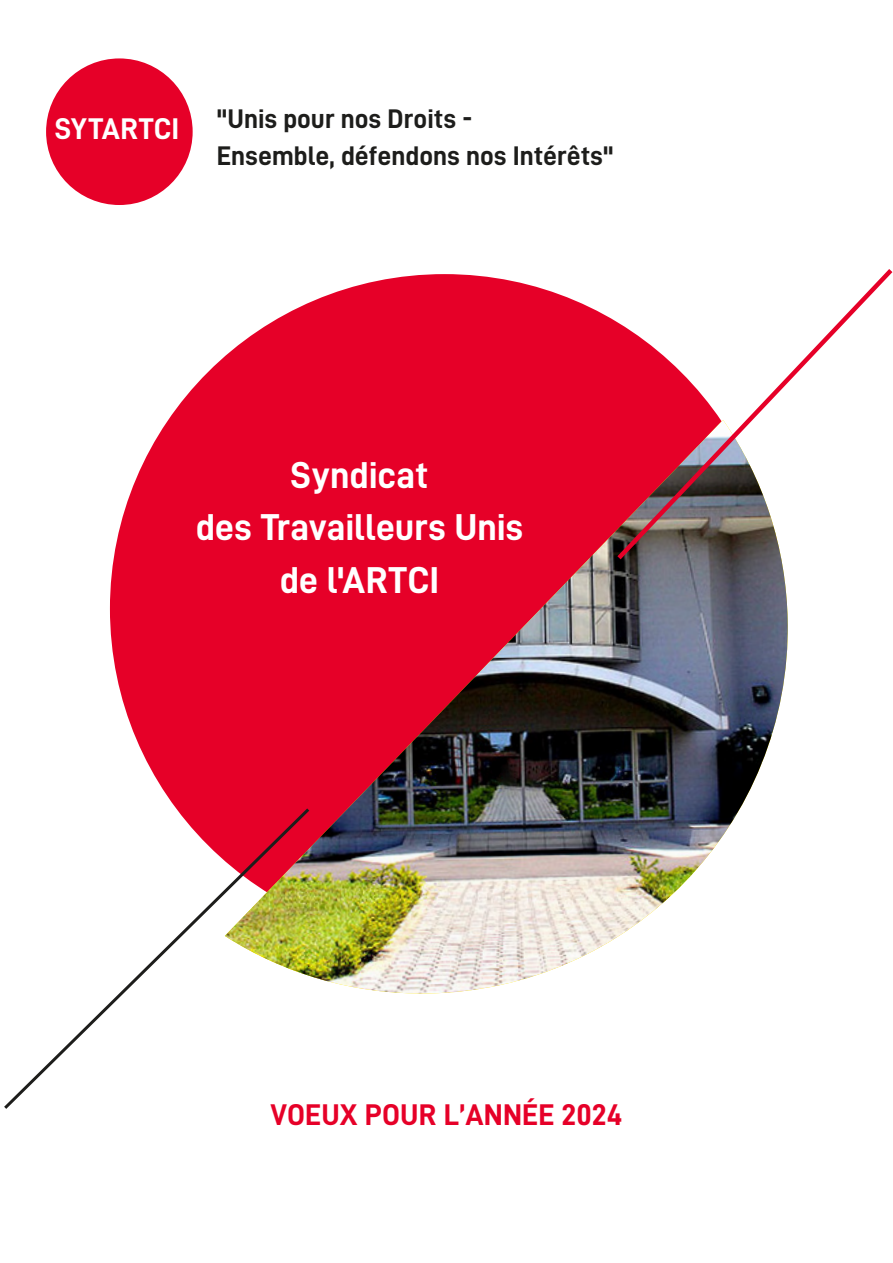
<style>
.page{position:relative;width:893px;height:1263px;background:#fff}
.page>*{position:absolute;margin:0;border:0;box-sizing:border-box;transform-origin:0 0}
.t1{font:37.5px/52.5px "D DIN Bold";color:#fff;text-align:center}
.t2{font:30px "D DIN Bold";letter-spacing:.005em;color:#e60028}
.t3{font:30px "D DIN Bold";letter-spacing:.005em;color:#fff}
.t4{font:27px/37.5px "D DIN Bold";color:#1d1d1b}
</style>
<div class="page">
<div style="left:110px;top:274px;width:669px;height:669px;background:#e60028;border-radius:50%"></div>
<img style="left:312px;top:534px;width:476px;height:460px">
<svg style="left:613px;top:269px;width:280px;height:295px"></svg>
<svg style="left:4px;top:805px;width:308px;height:304px"></svg>
<div style="left:46px;top:58px;width:147px;height:147px;background:#e60028;border-radius:50%"></div>
<p class="t3" style="left:55px;top:112px;width:126px">SYTARTCI</p>
<p class="t4" style="left:217px;top:99px;width:398px">"Unis pour nos Droits -<br>Ensemble, défendons nos Intérêts"</p>
<h1 class="t1" style="left:196px;top:448px;width:329px">Syndicat<br>des Travailleurs Unis de l'ARTCI</h1>
<p class="t2" style="left:270px;top:1098px;width:354px">VOEUX POUR L’ANNÉE 2024</p>
</div>
